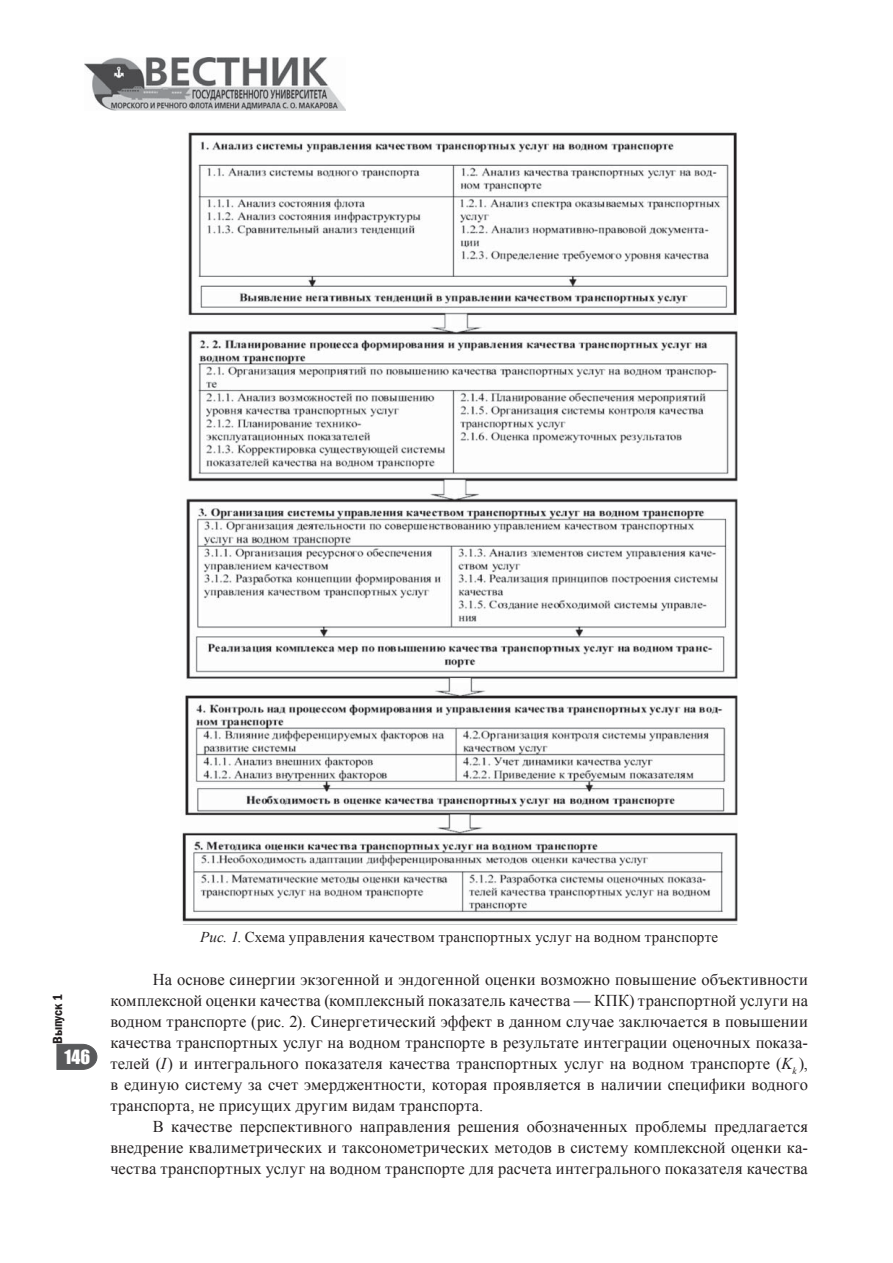
<style>
.page{position:relative;width:893px;height:1263px;background:#fff}
.page>*{position:absolute;margin:0;border:0;box-sizing:border-box;transform-origin:0 0}
.t1{font:18px "Impact";color:#fff}
.t2{font:16.5px/21px "Times New Roman";letter-spacing:.01em;color:#231f20;text-align:justify}
.t3{font:15px "Times New Roman";letter-spacing:.01em;color:#231f20}
.t4{font:600 condensed 13.65px "Franklin Gothic";color:#231f20}
.s1{font-style:italic}
</style>
<div class="page">
<svg style="left:57px;top:1044px;width:40px;height:26px"></svg>
<img style="left:85px;top:58px;width:261px;height:52px">
<img style="left:182px;top:132px;width:555px;height:790px">
<p class="t4" style="left:53px;top:1044px;width:52px;rotate:-90deg">Выпуск 1</p>
<p class="t1" style="left:65px;top:1046px;width:27px">146</p>
<p class="t3" style="left:200px;top:929px;width:519px"><span class="s1">Рис. 1</span>. Схема управления качеством транспортных услуг на водном транспорте</p>
<p class="t2" style="left:110px;top:969px;width:699px;text-indent:43px">На основе синергии экзогенной и эндогенной оценки возможно повышение объективности комплексной оценки качества (комплексный показатель качества — КПК) транспортной услуги на водном транспорте (рис. 2). Синергетический эффект в данном случае заключается в повышении качества транспортных услуг на водном транспорте в результате интеграции оценочных показа&shy;телей (<span class="s1">I</span>) и интегрального показателя качества транспортных услуг на водном транспорте (<span class="s1">K</span><sub>k</sub> ), в единую систему за счет эмерджентности, которая проявляется в наличии специфики водного транспорта, не присущих другим видам транспорта.</p>
<p class="t2" style="left:110px;top:1116px;width:699px;text-indent:43px">В качестве перспективного направления решения обозначенных проблемы предлагается внедрение квалиметрических и таксонометрических методов в систему комплексной оценки ка&shy;чества транспортных услуг на водном транспорте для расчета интегрального показателя качества</p>
</div>
